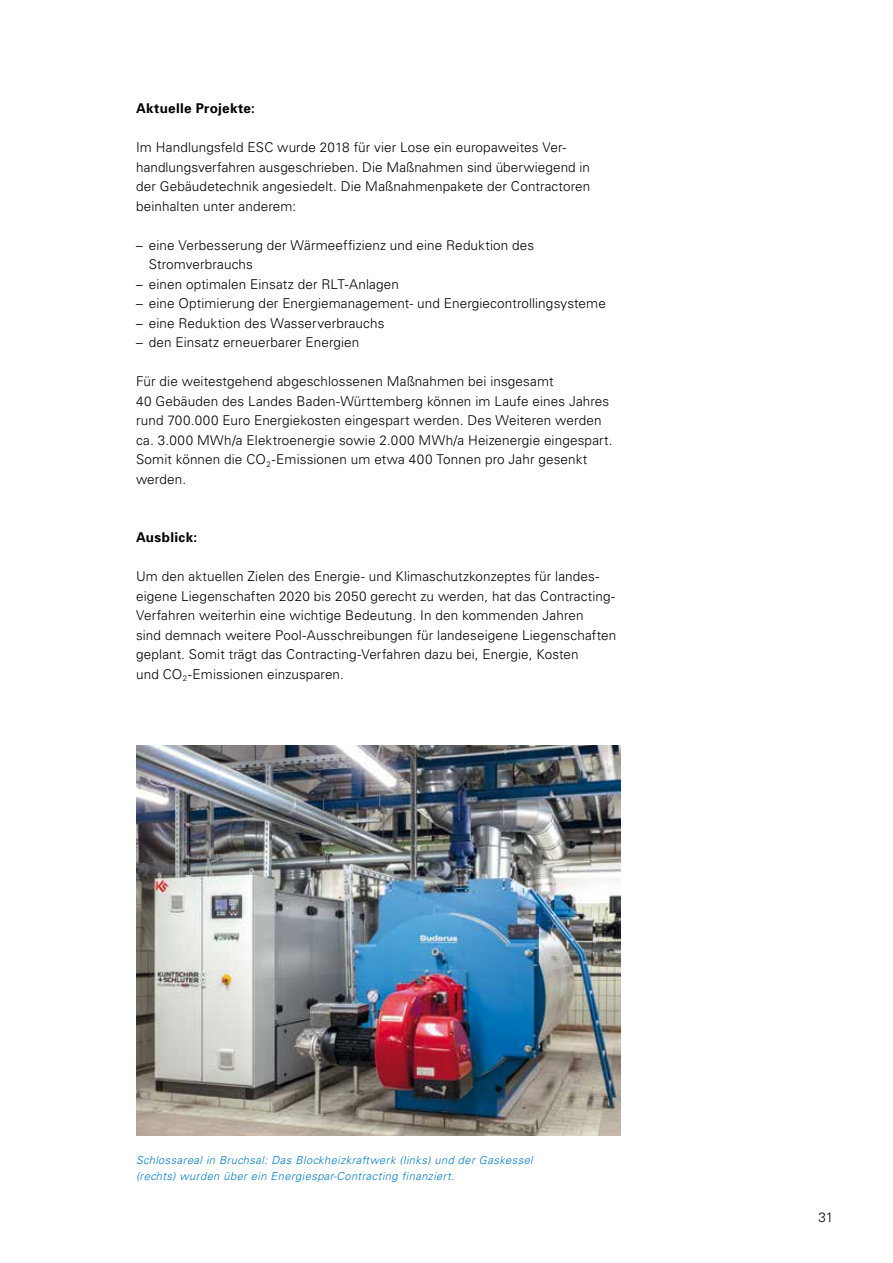
<style>
.page{position:relative;width:893px;height:1263px;background:#fff}
.page>*{position:absolute;margin:0;border:0;box-sizing:border-box;transform-origin:0 0}
.t1{font:300 13.5px/19.5px "Univers";letter-spacing:.01em;color:#000}
.t2{font:700 13.5px "Univers";letter-spacing:.02em;color:#000}
.t3{font:italic 300 11.1px/15.8px "Univers";letter-spacing:.04em;color:#007bc2}
</style>
<div class="page">
<img style="left:136px;top:746px;width:485px;height:390px">
<p class="t2" style="left:136px;top:100px;width:120px">Aktuelle Projekte:</p>
<p class="t1" style="left:136px;top:137px;width:456px">Im Handlungsfeld ESC wurde 2018 für vier Lose ein europaweites Ver&shy;handlungsverfahren ausgeschrieben. Die Maßnahmen sind überwiegend in der Gebäudetechnik angesiedelt. Die Maßnahmenpakete der Contractoren beinhalten unter anderem:</p>
<p class="t1" style="left:149px;top:235px;width:387px;text-indent:-13px">– eine Verbesserung der Wärmeeffizienz und eine Reduktion des<br>Stromverbrauchs</p>
<p class="t1" style="left:136px;top:274px;width:264px">– einen optimalen Einsatz der RLT-Anlagen</p>
<p class="t1" style="left:136px;top:293px;width:471px">– eine Optimierung der Energiemanagement- und Energiecontrollingsysteme</p>
<p class="t1" style="left:136px;top:313px;width:250px">– eine Reduktion des Wasserverbrauchs</p>
<p class="t1" style="left:136px;top:332px;width:225px">– den Einsatz erneuerbarer Energien</p>
<p class="t1" style="left:136px;top:371px;width:478px">Für die weitestgehend abgeschlossenen Maßnahmen bei insgesamt<br>40 Gebäuden des Landes Baden-Württemberg können im Laufe eines Jahres rund 700.000 Euro Energiekosten eingespart werden. Des Weiteren werden ca. 3.000 MWh/a Elektroenergie sowie 2.000 MWh/a Heizenergie eingespart.<br>Somit können die CO<sub>2</sub>-Emissionen um etwa 400 Tonnen pro Jahr gesenkt werden.</p>
<p class="t2" style="left:136px;top:529px;width:63px">Ausblick:</p>
<p class="t1" style="left:136px;top:566px;width:482px">Um den aktuellen Zielen des Energie- und Klimaschutzkonzeptes für landes&shy;eigene Liegenschaften 2020 bis 2050 gerecht zu werden, hat das Contracting-Verfahren weiterhin eine wichtige Bedeutung. In den kommenden Jahren<br>sind demnach weitere Pool-Ausschreibungen für landeseigene Liegenschaften geplant. Somit trägt das Contracting-Verfahren dazu bei, Energie, Kosten<br>und CO<sub>2</sub>-Emissionen einzusparen.</p>
<p class="t3" style="left:136px;top:1152px;width:398px">Schlossareal in Bruchsal: Das Blockheizkraftwerk (links) und der Gaskessel (rechts) wurden über ein Energiespar-Contracting finanziert.</p>
<p class="t1" style="left:818px;top:1207px;width:17px">31</p>
</div>
